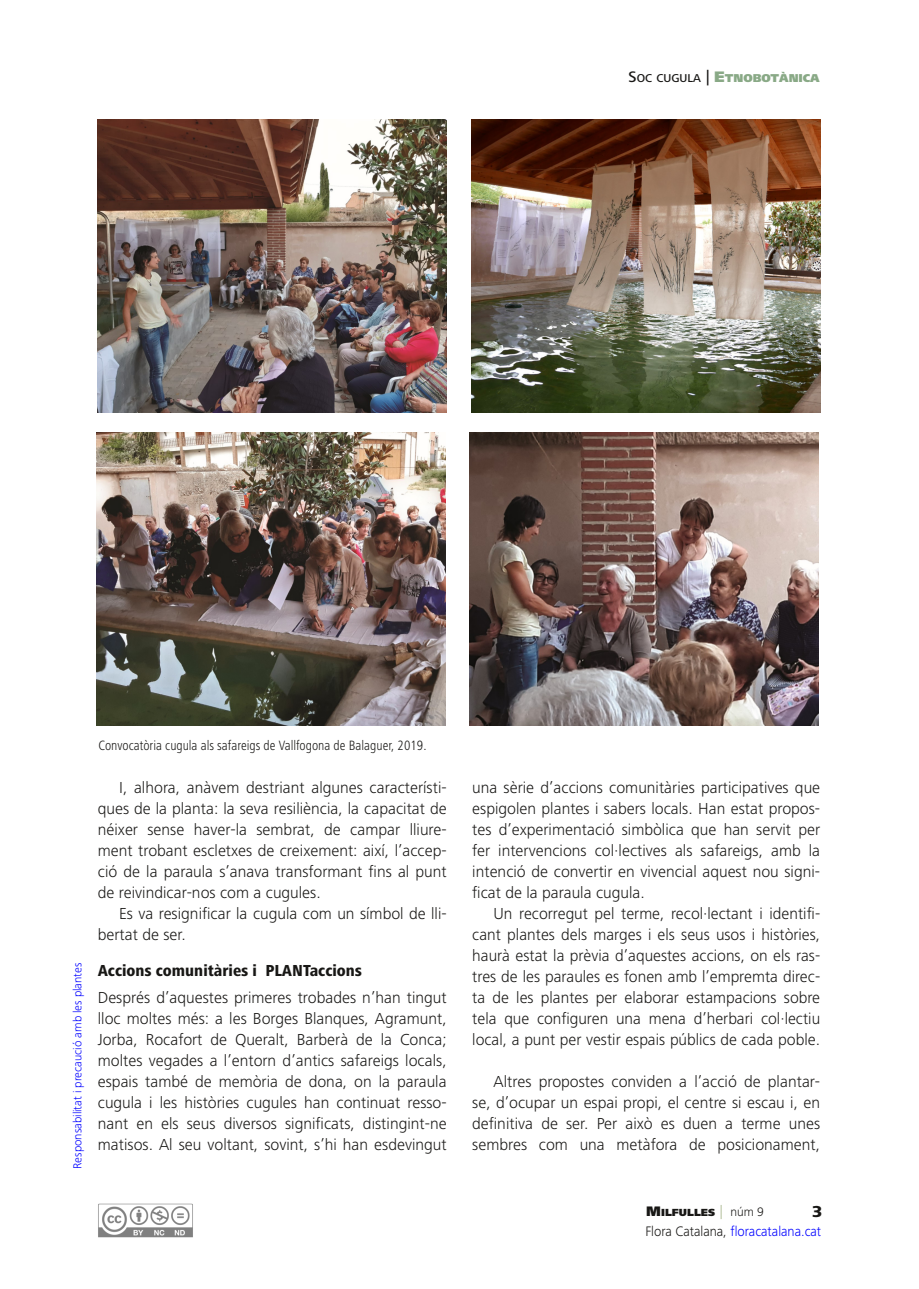
<style>
.page{position:relative;width:919px;height:1289px;background:#fff}
.page>*{position:absolute;margin:0;border:0;box-sizing:border-box;transform-origin:0 0}
.t1{font:300 16.5px/21px "Frutiger Next LT";color:#181715;text-align:justify}
.t2{font:800 condensed 16.5px "Frutiger Next LT";color:#181715}
.t3{font:800 16.5px "Frutiger Next LT";color:#181715}
.t4{font:300 14.25px "Frutiger Next LT";letter-spacing:-.005em;color:#00f;scale:.95 1}
.t5{font:300 condensed 13.95px "Frutiger Next LT";color:#181715}
.t6{font:300 12px "Frutiger Next LT";letter-spacing:-.005em;color:#00f}
.t7{font:900 11.85px "Frutiger Next LT";color:#89a986}
.t8{font:900 10.65px "Frutiger Next LT";color:#181715}
.s1{font-weight:500;font-size:15.75px;color:#181715}
.s2{font-weight:500;color:#181715}
.s3{font-size:15.75px}
.s4{font-size:14.25px}
.s5{font-weight:500;font-size:14.25px;color:#c1cbae}
.s6{font-weight:300;font-size:12.75px}
.s7{color:#181715}
</style>
<div class="page">
<img style="left:98px;top:1203px;width:95px;height:35px">
<img style="left:98px;top:119px;width:348px;height:293px">
<img style="left:471px;top:119px;width:349px;height:293px">
<img style="left:96px;top:432px;width:349px;height:293px">
<img style="left:469px;top:432px;width:349px;height:293px">
<p class="t7" style="left:628px;top:71px;width:192px"><span class="s1">S</span><span class="s2">OC CUGULA</span> <span class="s1">|</span> <span class="s3">E</span>TNOBOTÀNICA</p>
<p class="t6" style="left:71px;top:1168px;width:208px;rotate:-90deg">Responsabilitat i precaució amb les plantes</p>
<p class="t5" style="left:98px;top:737px;width:329px">Convocatòria cugula als safareigs de Vallfogona de Balaguer, 2019.</p>
<p class="t1" style="left:98px;top:777px;width:350px;text-indent:21px">I, alhora, anàvem destriant algunes característi&shy;ques de la planta: la seva resiliència, la capacitat de néixer sense haver-la sembrat, de campar lliure&shy;ment trobant escletxes de creixement: així, l’accep&shy;ció de la paraula s’anava transformant fins al punt de reivindicar-nos com a cugules.</p>
<p class="t1" style="left:98px;top:903px;width:350px;text-indent:21px">Es va resignificar la cugula com un símbol de lli&shy;bertat de ser.</p>
<p class="t2" style="left:98px;top:961px;width:266px">Accions comunitàries i PLANTaccions</p>
<p class="t1" style="left:98px;top:987px;width:350px">Després d’aquestes primeres trobades n’han tingut lloc moltes més: a les Borges Blanques, Agramunt, Jorba, Rocafort de Queralt, Barberà de la Conca; moltes vegades a l’entorn d’antics safareigs locals, espais també de memòria de dona, on la paraula cugula i les històries cugules han continuat resso&shy;nant en els seus diversos significats, distingint-ne matisos. Al seu voltant, sovint, s’hi han esdevingut</p>
<p class="t1" style="left:472px;top:777px;width:349px">una sèrie d’accions comunitàries participatives que espigolen plantes i sabers locals. Han estat propos&shy;tes d’experimentació simbòlica que han servit per fer intervencions col·lectives als safareigs, amb la intenció de convertir en vivencial aquest nou signi&shy;ficat de la paraula cugula.</p>
<p class="t1" style="left:472px;top:903px;width:349px;text-indent:21px">Un recorregut pel terme, recol·lectant i identifi&shy;cant plantes dels marges i els seus usos i històries, haurà estat la prèvia d’aquestes accions, on els ras&shy;tres de les paraules es fonen amb l’empremta direc&shy;ta de les plantes per elaborar estampacions sobre tela que configuren una mena d’herbari col·lectiu local, a punt per vestir espais públics de cada poble.</p>
<p class="t1" style="left:472px;top:1071px;width:349px;text-indent:21px">Altres propostes conviden a l’acció de plantar&shy;se, d’ocupar un espai propi, el centre si escau i, en definitiva de ser. Per això es duen a terme unes sembres com una metàfora de posicionament,</p>
<p class="t8" style="left:646px;top:1206px;width:119px"><span class="s4">M</span>ILFULLES <span class="s5">|</span> <span class="s6">núm 9</span></p>
<p class="t3" style="left:812px;top:1202px;width:12px">3</p>
<p class="t4" style="left:645px;top:1223px;width:186px"><span class="s7">Flora Catalana,</span> floracatalana.cat</p>
</div>
